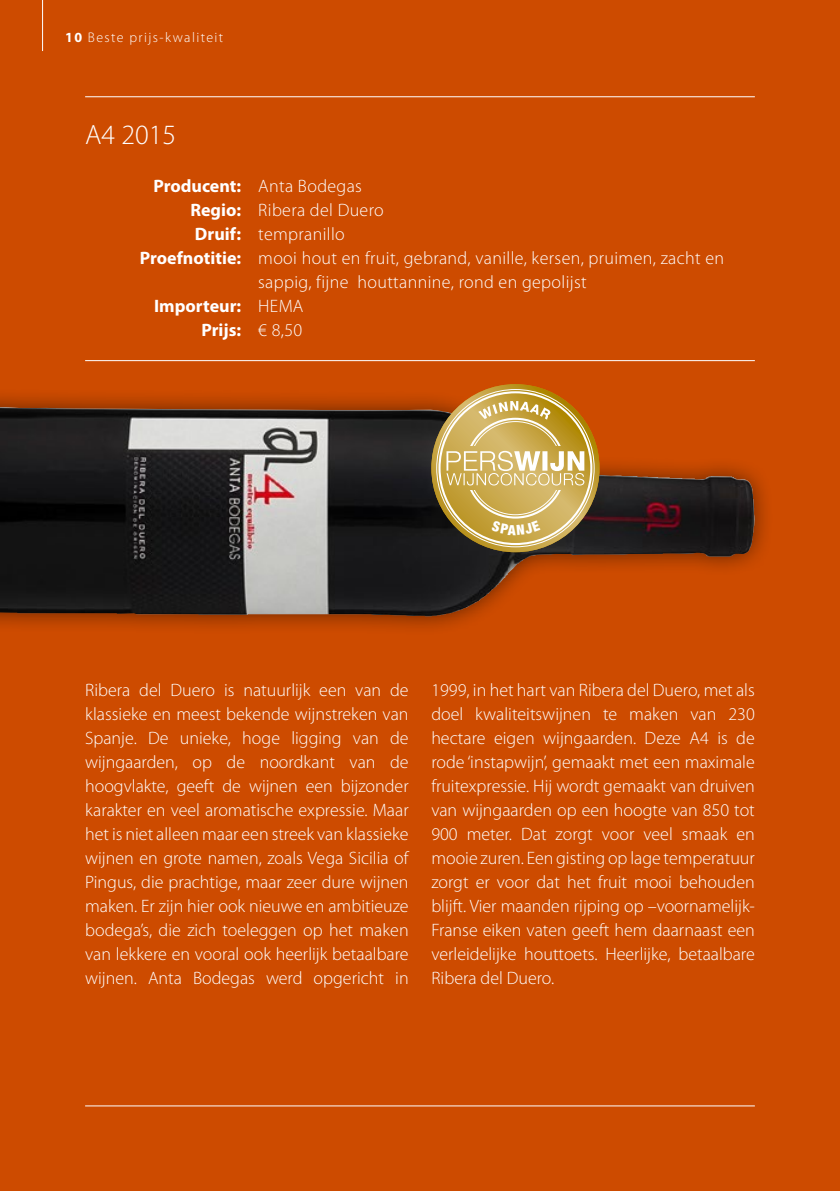
<style>
.page{position:relative;width:840px;height:1191px;background:#fff}
.page>*{position:absolute;margin:0;border:0;box-sizing:border-box;transform-origin:0 0}
.t1{font:300 28px "Myriad Pro";color:#fff}
.t2{font:300 18px/24px "Myriad Pro";letter-spacing:.02em;color:#fff;text-align:justify}
.t3{font:700 18px/24px "Myriad Pro";color:#fff;text-align:right}
.t4{font:300 14px "Myriad Pro";letter-spacing:.1em;color:#fff}
.s1{font-weight:700}
</style>
<div class="page">
<div style="left:0;top:0;width:839px;height:1191px;background:#cd4b00"></div>
<hr style="left:85px;top:1105px;width:669px;height:1px;background:#fff">
<div style="left:0;top:385px;width:773px;height:251px;background:#000;opacity:.5"></div>
<img style="left:0;top:407px;width:754px;height:209px">
<svg style="left:431px;top:384px;width:168px;height:168px;background:#cdb05e"></svg>
<svg style="left:445px;top:446px;width:140px;height:43px"></svg>
<svg style="left:446px;top:451px;width:138px;height:34px;background:#ddc78c"></svg>
<svg style="left:478px;top:401px;width:72px;height:18px"></svg>
<hr style="left:42px;top:0;width:1px;height:51px;background:#fff">
<hr style="left:85px;top:96px;width:669px;height:1px;background:#fff">
<hr style="left:85px;top:360px;width:669px;height:1px;background:#fff">
<svg style="left:491px;top:520px;width:49px;height:15px"></svg>
<p class="t4" style="left:65px;top:30px;width:159px"><span class="s1">10</span> Beste prijs-kwaliteit</p>
<h1 class="t1" style="left:85px;top:119px;width:92px">A4 2015</h1>
<p class="t3" style="left:140px;top:174px;width:103px">Producent:<br>Regio:<br>Druif:<br>Proefnotitie:</p>
<p class="t3" style="left:154px;top:294px;width:88px">Importeur:<br>Prijs:</p>
<p class="t2" style="left:258px;top:174px;width:467px;text-align:left">Anta Bodegas<br>Ribera del Duero<br>tempranillo<br>mooi hout en fruit, gebrand, vanille, kersen, pruimen, zacht en sappig, fijne houttannine, rond en gepolijst<br>HEMA<br>€ 8,50</p>
<p class="t2" style="left:85px;top:678px;width:325px">Ribera del Duero is natuurlijk een van de klassieke en meest bekende wijnstreken van Spanje. De unieke, hoge ligging van de wijngaarden, op de noordkant van de hoogvlakte, geeft de wijnen een bijzonder karakter en veel aromatische expressie. Maar het is niet alleen maar een streek van klassieke wijnen en grote namen, zoals Vega Sicilia of Pingus, die prachtige, maar zeer dure wijnen maken. Er zijn hier ook nieuwe en ambitieuze bodega’s, die zich toeleggen op het maken van lekkere en vooral ook heerlijk betaalbare wijnen. Anta Bodegas werd opgericht in</p>
<p class="t2" style="left:431px;top:678px;width:325px">1999, in het hart van Ribera del Duero, met als doel kwaliteitswijnen te maken van 230 hectare eigen wijngaarden. Deze A4 is de rode ‘instapwijn’, gemaakt met een maximale fruitexpressie. Hij wordt gemaakt van druiven van wijngaarden op een hoogte van 850 tot 900 meter. Dat zorgt voor veel smaak en mooie zuren. Een gisting op lage temperatuur zorgt er voor dat het fruit mooi behouden blijft. Vier maanden rijping op –voornamelijk-Franse eiken vaten geeft hem daarnaast een verleidelijke houttoets. Heerlijke, betaalbare Ribera del Duero.</p>
</div>
